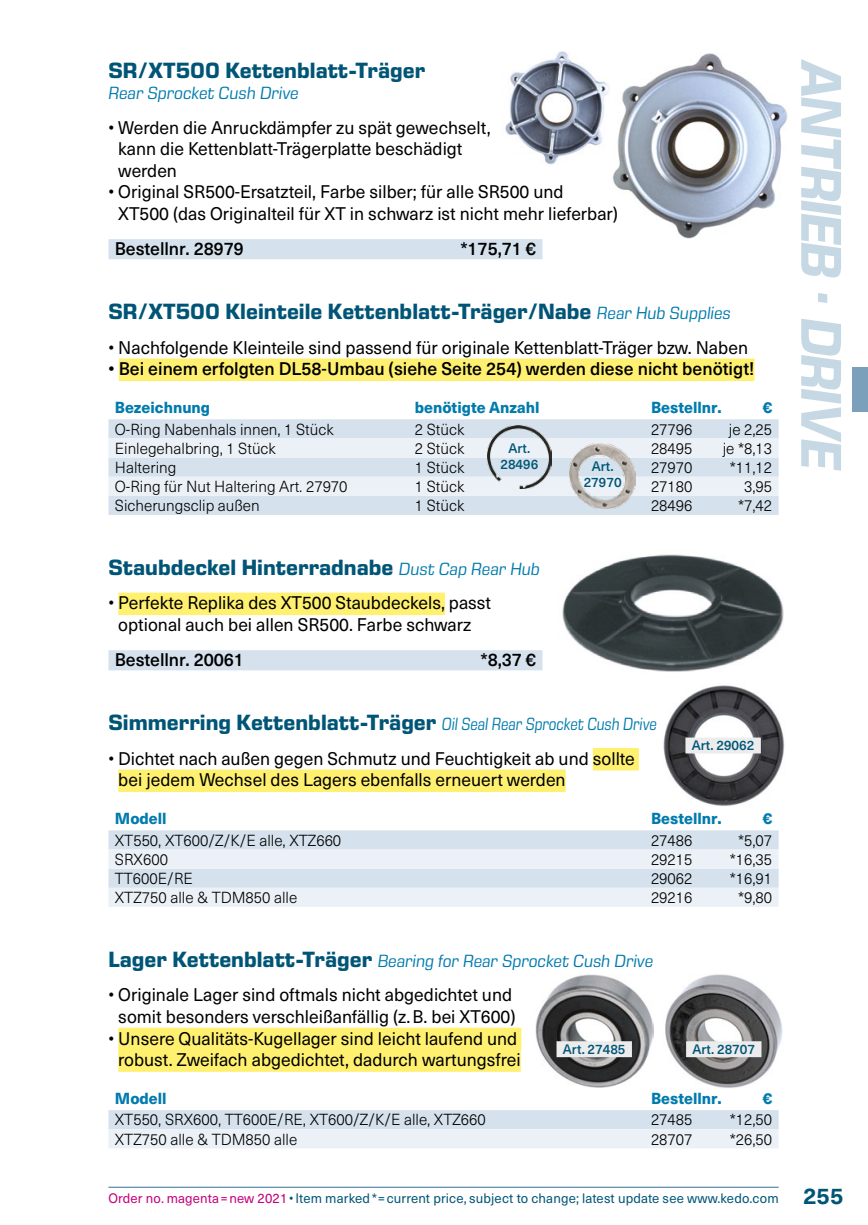
<style>
.page{position:relative;width:868px;height:1225px;background:#fff}
.page>*{position:absolute;margin:0;border:0;box-sizing:border-box;transform-origin:0 0}
.t1{font:italic 700 58.5px "Eurostile Next Pro";letter-spacing:-.04em;color:#c7d8e5}
.t2{font:700 22.5px "Eurostile Next Pro";color:#005576}
.t3{font:18px/21.6px "Neue Haas Unica Pro";color:#000;text-align:center}
.t4{font:500 18px "Neue Haas Unica Pro";color:#000}
.t5{font:italic 18px "Eurostile Next Pro";color:#007bad}
.t6{font:300 15.75px "Neue Haas Unica Pro";color:#000}
.t7{font:800 15.75px "Neue Haas Unica Pro";color:#007bad}
.t8{font:13.5px "Neue Haas Unica Pro";letter-spacing:.01em;color:#005576}
.t9{font:500 13.5px/15.8px "Neue Haas Unica Pro";color:#005576;text-align:center}
.s1{font-weight:400;font-style:italic;font-size:18px;color:#007bad}
.s2{font-weight:700;font-style:normal;font-size:22.5px;color:#005576}
.s3{color:#c4007a}
.s4{font-weight:700;font-size:22.5px}
</style>
<div class="page">
<hr style="left:108px;top:1186px;width:670px;height:1px;background:#4a7f9f">
<div style="left:851px;top:367px;width:16px;height:45px;background:#7ba0bb"></div>
<div style="left:118px;top:1027px;width:403px;height:23px;background:#fff16f"></div>
<div style="left:118px;top:1049px;width:402px;height:22px;background:#fff16f"></div>
<svg style="left:108px;top:1110px;width:670px;height:38px;background:#e0e9f1"></svg>
<img style="left:562px;top:554px;width:222px;height:118px">
<div style="left:118px;top:592px;width:327px;height:23px;background:#fff16f"></div>
<div style="left:108px;top:650px;width:434px;height:20px;background:#d5e1ec"></div>
<div style="left:119px;top:358px;width:635px;height:23px;background:#fff16f"></div>
<div style="left:108px;top:419px;width:670px;height:96px;background:#d5e1ec"></div>
<svg style="left:108px;top:438px;width:670px;height:58px;background:#e4ecf2"></svg>
<img style="left:612px;top:53px;width:176px;height:185px">
<img style="left:505px;top:51px;width:105px;height:114px">
<img style="left:663px;top:685px;width:122px;height:121px">
<div style="left:592px;top:748px;width:46px;height:22px;background:#fff16f"></div>
<div style="left:118px;top:769px;width:447px;height:23px;background:#fff16f"></div>
<svg style="left:108px;top:830px;width:670px;height:77px;background:#e0e9f1"></svg>
<div style="left:685px;top:737px;width:75px;height:16px;background:#ececec"></div>
<img style="left:535px;top:974px;width:118px;height:113px">
<img style="left:665px;top:974px;width:117px;height:114px">
<div style="left:686px;top:1041px;width:75px;height:16px;background:#ececec"></div>
<div style="left:556px;top:1041px;width:76px;height:16px;background:#ececec"></div>
<div style="left:108px;top:239px;width:434px;height:20px;background:#d5e1ec"></div>
<img style="left:569px;top:444px;width:66px;height:64px">
<img style="left:487px;top:426px;width:65px;height:62px">
<p class="t2" style="left:108px;top:57px;width:318px">SR/XT500 Kettenblatt-Träger</p>
<p class="t5" style="left:108px;top:83px;width:191px">Rear Sprocket Cush Drive</p>
<p class="t3" style="left:118px;top:117px;width:374px;text-align:left;text-indent:-10px">• Werden die Anruckdämpfer zu spät gewechselt, kann die Kettenblatt-Trägerplatte beschädigt werden</p>
<p class="t3" style="left:118px;top:181px;width:501px;text-align:left;text-indent:-10px">• Original SR500-Ersatzteil, Farbe silber; für alle SR500 und<br>XT500 (das Originalteil für XT in schwarz ist nicht mehr lieferbar)</p>
<p class="t4" style="left:115px;top:238px;width:131px">Bestellnr. 28979</p>
<p class="t4" style="left:460px;top:238px;width:77px">*175,71 €</p>
<p class="t2" style="left:108px;top:299px;width:623px">SR/XT500 Kleinteile Kettenblatt-Träger/Nabe <span class="s1">Rear Hub Supplies</span></p>
<p class="t3" style="left:108px;top:337px;width:641px">• Nachfolgende Kleinteile sind passend für originale Kettenblatt-Träger bzw. Naben</p>
<p class="t4" style="left:108px;top:358px;width:647px">• Bei einem erfolgten DL58-Umbau (siehe Seite 254) werden diese nicht benötigt!</p>
<p class="t7" style="left:115px;top:397px;width:97px">Bezeichnung</p>
<p class="t7" style="left:415px;top:397px;width:126px">benötigte Anzahl</p>
<p class="t7" style="left:651px;top:397px;width:72px">Bestellnr.</p>
<p class="t7" style="left:762px;top:397px;width:11px">€</p>
<p class="t6" style="left:115px;top:419px;width:220px">O-Ring Nabenhals innen, 1 Stück</p>
<p class="t6" style="left:415px;top:419px;width:51px">2 Stück</p>
<p class="t6" style="left:651px;top:419px;width:43px">27796</p>
<p class="t6" style="left:728px;top:419px;width:45px">je 2,25</p>
<p class="t6" style="left:115px;top:439px;width:162px">Einlegehalbring, 1 Stück</p>
<p class="t6" style="left:415px;top:439px;width:51px">2 Stück</p>
<p class="t6" style="left:651px;top:439px;width:43px">28495</p>
<p class="t6" style="left:722px;top:439px;width:51px">je *8,13</p>
<p class="t6" style="left:115px;top:458px;width:63px">Haltering</p>
<p class="t6" style="left:415px;top:458px;width:51px">1 Stück</p>
<p class="t6" style="left:651px;top:458px;width:43px">27970</p>
<p class="t6" style="left:729px;top:458px;width:44px">*11,12</p>
<p class="t6" style="left:115px;top:477px;width:234px">O-Ring für Nut Haltering Art. 27970</p>
<p class="t6" style="left:415px;top:477px;width:51px">1 Stück</p>
<p class="t6" style="left:651px;top:477px;width:43px">27180</p>
<p class="t6" style="left:744px;top:477px;width:30px">3,95</p>
<p class="t6" style="left:115px;top:496px;width:146px">Sicherungsclip außen</p>
<p class="t6" style="left:415px;top:496px;width:51px">1 Stück</p>
<p class="t6" style="left:651px;top:496px;width:43px">28496</p>
<p class="t6" style="left:738px;top:496px;width:36px">*7,42</p>
<p class="t9" style="left:500px;top:440px;width:40px">Art.<br>28496</p>
<p class="t9" style="left:583px;top:459px;width:40px">Art.<br>27970</p>
<p class="t2" style="left:108px;top:555px;width:432px">Staubdeckel Hinterradnabe <span class="s1">Dust Cap Rear Hub</span></p>
<p class="t3" style="left:108px;top:592px;width:384px">• Perfekte Replika des XT500 Staubdeckels, passt optional auch bei allen SR500. Farbe schwarz</p>
<p class="t4" style="left:115px;top:649px;width:131px">Bestellnr. 20061</p>
<p class="t4" style="left:480px;top:649px;width:57px">*8,37 €</p>
<p class="t2" style="left:108px;top:710px;width:549px">Simmerring Kettenblatt-Träger <span class="s1">Oil Seal Rear Sprocket Cush Drive</span></p>
<p class="t3" style="left:118px;top:748px;width:518px;text-align:left;text-indent:-10px">• Dichtet nach außen gegen Schmutz und Feuchtigkeit ab und sollte bei jedem Wechsel des Lagers ebenfalls erneuert werden</p>
<p class="t7" style="left:115px;top:808px;width:53px">Modell</p>
<p class="t7" style="left:651px;top:808px;width:72px">Bestellnr.</p>
<p class="t7" style="left:762px;top:808px;width:11px">€</p>
<p class="t6" style="left:115px;top:830px;width:228px">XT550, XT600/Z/K/E alle, XTZ660</p>
<p class="t6" style="left:651px;top:830px;width:43px">27486</p>
<p class="t6" style="left:738px;top:830px;width:36px">*5,07</p>
<p class="t6" style="left:115px;top:850px;width:55px">SRX600</p>
<p class="t6" style="left:651px;top:850px;width:43px">29215</p>
<p class="t6" style="left:729px;top:850px;width:44px">*16,35</p>
<p class="t6" style="left:115px;top:869px;width:79px">TT600E/RE</p>
<p class="t6" style="left:651px;top:869px;width:43px">29062</p>
<p class="t6" style="left:729px;top:869px;width:44px">*16,91</p>
<p class="t6" style="left:115px;top:888px;width:184px">XTZ750 alle &amp; TDM850 alle</p>
<p class="t6" style="left:651px;top:888px;width:43px">29216</p>
<p class="t6" style="left:738px;top:888px;width:36px">*9,80</p>
<p class="t9" style="left:691px;top:737px;width:64px">Art. 29062</p>
<p class="t5" style="left:108px;top:951px;width:546px"><span class="s2">Lager Kettenblatt-Träger</span> Bearing for Rear Sprocket Cush Drive</p>
<p class="t3" style="left:108px;top:984px;width:408px">• Originale Lager sind oftmals nicht abgedichtet und somit besonders verschleißanfällig (z.B. bei XT600)</p>
<p class="t3" style="left:108px;top:1027px;width:413px">• Unsere Qualitäts-Kugellager sind leicht laufend und robust. Zweifach abgedichtet, dadurch wartungsfrei</p>
<p class="t7" style="left:115px;top:1088px;width:53px">Modell</p>
<p class="t7" style="left:651px;top:1088px;width:72px">Bestellnr.</p>
<p class="t7" style="left:762px;top:1088px;width:11px">€</p>
<p class="t6" style="left:115px;top:1110px;width:372px">XT550, SRX600, TT600E/RE, XT600/Z/K/E alle, XTZ660</p>
<p class="t6" style="left:651px;top:1110px;width:43px">27485</p>
<p class="t6" style="left:729px;top:1110px;width:44px">*12,50</p>
<p class="t6" style="left:115px;top:1129px;width:184px">XTZ750 alle &amp; TDM850 alle</p>
<p class="t6" style="left:651px;top:1129px;width:43px">28707</p>
<p class="t6" style="left:729px;top:1129px;width:44px">*26,50</p>
<p class="t9" style="left:563px;top:1041px;width:64px">Art. 27485</p>
<p class="t9" style="left:692px;top:1041px;width:64px">Art. 28707</p>
<h1 class="t1" style="left:854px;top:61px;width:412px;rotate:90deg">Antrieb · Drive</h1>
<p class="t8" style="left:108px;top:1190px;width:736px"><span class="s3">Order no. magenta = new 2021</span> • Item marked * = current price, subject to change; latest update see www.kedo.com <span class="s4">255</span></p>
</div>
